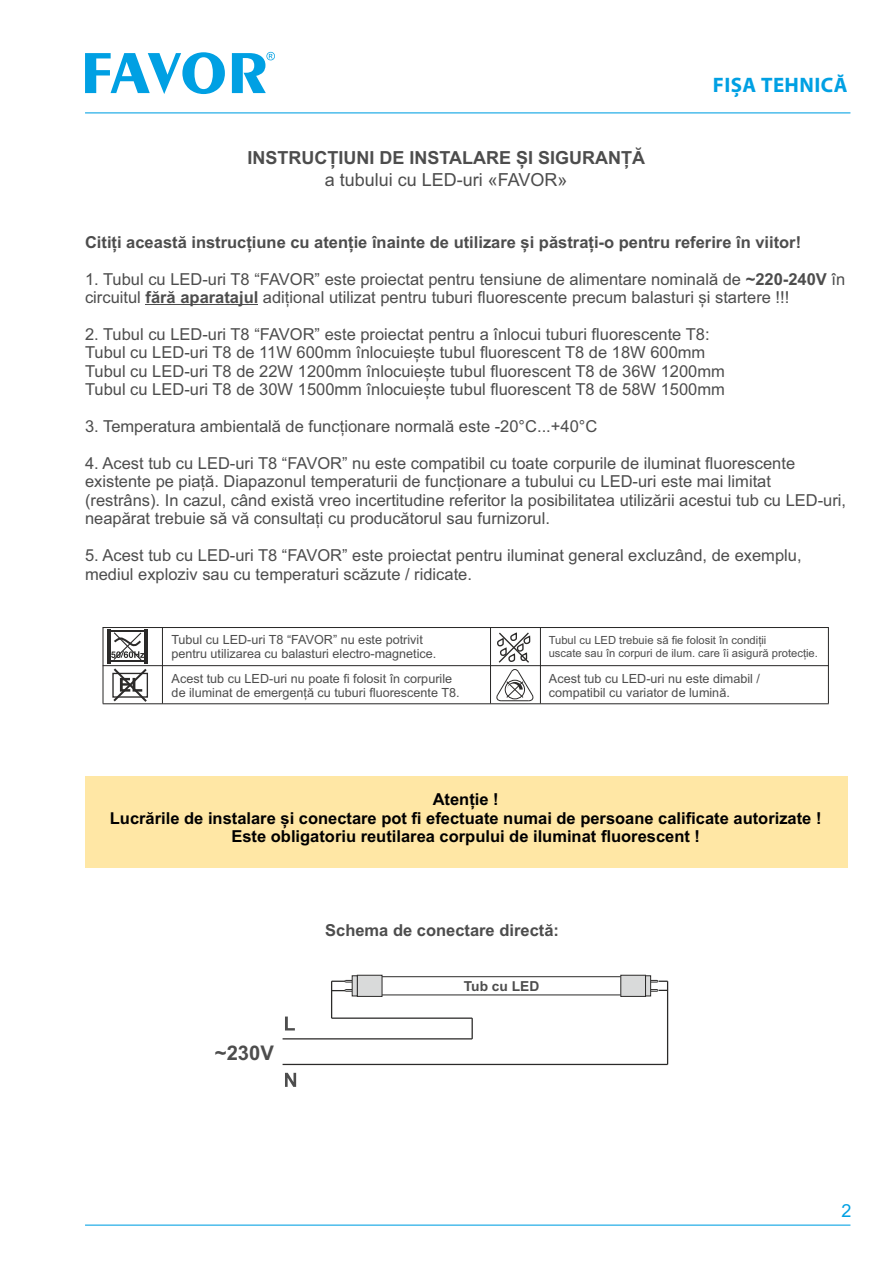
<style>
.page{position:relative;width:893px;height:1263px;background:#fff}
.page>*{position:absolute;margin:0;border:0;box-sizing:border-box;transform-origin:0 0}
.t1{font:700 21px "Myriad Pro";letter-spacing:.02em;color:#00a0e3}
.t2{font:700 20.25px "Arial";color:#4d4d4d}
.t3{font:700 18px "Arial";color:#4d4d4d}
.t4{font:18px "Arial";color:#4d4d4d}
.t5{font:18px "Arial";color:#00a0e3}
.t6{font:16.5px/18.5px "Arial";color:#4d4d4d}
.t7{font:700 16.5px/18.5px "Arial";color:#000;text-align:center}
.t8{font:700 16.5px "Arial";color:#4d4d4d}
.t9{font:700 13.8px "Arial";color:#4d4d4d}
.t10{font:12.6px/14.1px "Arial";color:#4d4d4d}
.t11{font:11.25px/12.6px "Arial";color:#4d4d4d}
.s1{font-weight:700}
</style>
<div class="page">
<hr style="left:85px;top:112px;width:765px;height:1px;background:#00a0e3">
<hr style="left:85px;top:1224px;width:765px;height:2px;background:#00a0e3">
<svg style="left:85px;top:52px;width:190px;height:42px"></svg>
<hr style="left:146px;top:304px;width:112px;height:1px;background:#4d4d4d">
<hr style="left:103px;top:627px;width:726px;height:1px;background:#272625">
<hr style="left:103px;top:665px;width:726px;height:1px;background:#272625">
<hr style="left:103px;top:703px;width:726px;height:1px;background:#272625">
<hr style="left:103px;top:627px;width:1px;height:76px;background:#272625">
<hr style="left:162px;top:627px;width:1px;height:76px;background:#272625">
<hr style="left:490px;top:627px;width:1px;height:76px;background:#272625">
<hr style="left:540px;top:627px;width:1px;height:76px;background:#272625">
<hr style="left:828px;top:627px;width:1px;height:76px;background:#272625">
<svg style="left:495px;top:632px;width:40px;height:70px"></svg>
<hr style="left:107px;top:629px;width:3px;height:34px;background:#2b2a29">
<hr style="left:145px;top:629px;width:3px;height:34px;background:#2b2a29">
<hr style="left:110px;top:660px;width:37px;height:2px;background:#2b2a29">
<hr style="left:110px;top:630px;width:37px;height:2px;background:#2b2a29">
<svg style="left:111px;top:632px;width:38px;height:72px"></svg>
<svg style="left:285px;top:1073px;width:11px;height:14px"></svg>
<svg style="left:285px;top:1016px;width:10px;height:14px"></svg>
<hr style="left:382px;top:976px;width:184px;height:1px;background:#2b2a29">
<hr style="left:566px;top:976px;width:55px;height:1px;background:#2b2a29">
<hr style="left:566px;top:994px;width:55px;height:1px;background:#2b2a29">
<hr style="left:382px;top:994px;width:184px;height:1px;background:#2b2a29">
<hr style="left:667px;top:981px;width:1px;height:83px;background:#2b2a29">
<svg style="left:472px;top:1018px;width:1px;height:21px"></svg>
<hr style="left:283px;top:1064px;width:385px;height:1px;background:#2b2a29">
<hr style="left:332px;top:1017px;width:140px;height:2px;background:#2b2a29">
<hr style="left:283px;top:1038px;width:189px;height:1px;background:#2b2a29">
<hr style="left:331px;top:981px;width:1px;height:37px;background:#2b2a29">
<svg style="left:620px;top:975px;width:48px;height:22px"></svg>
<svg style="left:332px;top:975px;width:50px;height:22px"></svg>
<div style="left:85px;top:776px;width:762px;height:92px;background:#ffe7a5"></div>
<p class="t3" style="left:247px;top:151px;width:399px">INSTRUCȚIUNI DE INSTALARE ȘI SIGURANȚĂ</p>
<p class="t4" style="left:325px;top:173px;width:244px">a tubului cu LED-uri «FAVOR»</p>
<p class="t1" style="left:713px;top:76px;width:136px">FIȘA TEHNICĂ</p>
<p class="t8" style="left:85px;top:236px;width:718px">Citiți această instrucțiune cu atenție înainte de utilizare și păstrați-o pentru referire în viitor!</p>
<p class="t6" style="left:85px;top:271px;width:762px">1. Tubul cu LED-uri T8 “FAVOR” este proiectat pentru tensiune de alimentare nominală de <span class="s1">~220-240V</span> în circuitul <span class="s1">fără aparatajul</span> adițional utilizat pentru tuburi fluorescente precum balasturi și startere !!!</p>
<p class="t6" style="left:85px;top:326px;width:641px">2. Tubul cu LED-uri T8 “FAVOR” este proiectat pentru a înlocui tuburi fluorescente T8:<br>Tubul cu LED-uri T8 de 11W 600mm înlocuiește tubul fluorescent T8 de 18W 600mm Tubul cu LED-uri T8 de 22W 1200mm înlocuiește tubul fluorescent T8 de 36W 1200mm Tubul cu LED-uri T8 de 30W 1500mm înlocuiește tubul fluorescent T8 de 58W 1500mm</p>
<p class="t6" style="left:85px;top:418px;width:514px">3. Temperatura ambientală de funcționare normală este -20°C...+40°C</p>
<p class="t6" style="left:85px;top:455px;width:763px">4. Acest tub cu LED-uri T8 “FAVOR” nu este compatibil cu toate corpurile de iluminat fluorescente existente pe piață. Diapazonul temperaturii de funcționare a tubului cu LED-uri este mai limitat (restrâns). In cazul, când există vreo incertitudine referitor la posibilitatea utilizării acestui tub cu LED-uri, neapărat trebuie să vă consultați cu producătorul sau furnizorul.</p>
<p class="t6" style="left:85px;top:548px;width:718px">5. Acest tub cu LED-uri T8 “FAVOR” este proiectat pentru iluminat general excluzând, de exemplu, mediul exploziv sau cu temperaturi scăzute / ridicate.</p>
<p class="t10" style="left:171px;top:633px;width:267px">Tubul cu LED-uri T8 “FAVOR” nu este potrivit pentru utilizarea cu balasturi electro-magnetice.</p>
<p class="t10" style="left:172px;top:672px;width:290px">Acest tub cu LED-uri nu poate fi folosit în corpurile de iluminat de emergență cu tuburi fluorescente T8.</p>
<p class="t11" style="left:549px;top:635px;width:271px">Tubul cu LED trebuie să fie folosit în condiții<br>uscate sau în corpuri de ilum. care îi asigură protecție.</p>
<p class="t10" style="left:549px;top:673px;width:213px">Acest tub cu LED-uri nu este dimabil / compatibil cu variator de lumină.</p>
<p class="t7" style="left:110px;top:792px;width:713px">Atenție !<br>Lucrările de instalare și conectare pot fi efectuate numai de persoane calificate autorizate !<br>Este obligatoriu reutilarea corpului de iluminat fluorescent !</p>
<p class="t8" style="left:325px;top:924px;width:235px">Schema de conectare directă:</p>
<p class="t2" style="left:215px;top:1045px;width:60px">~230V</p>
<p class="t9" style="left:464px;top:981px;width:77px">Tub cu LED</p>
<p class="t5" style="left:841px;top:1204px;width:12px">2</p>
</div>
